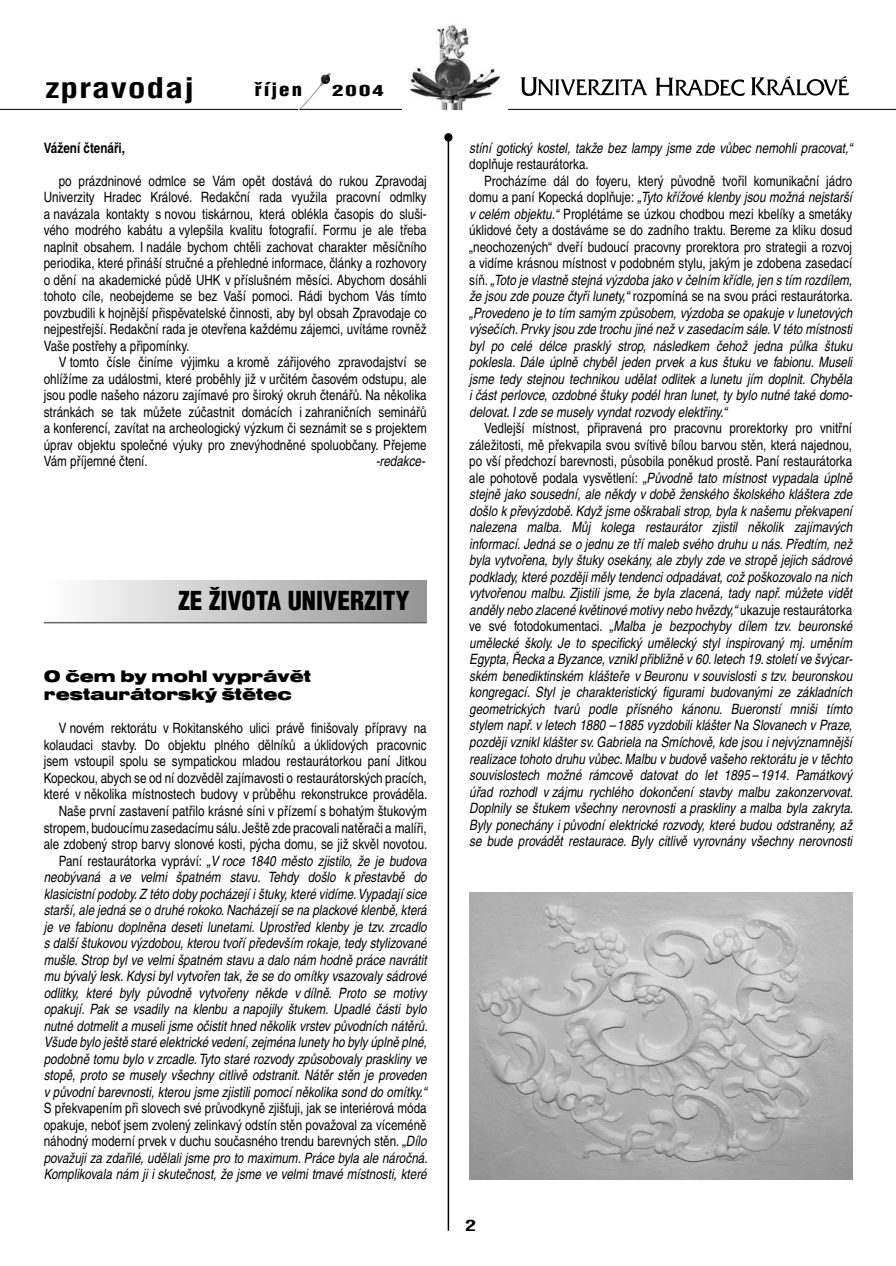
<style>
.page{position:relative;width:896px;height:1266px;background:#fff}
.page>*{position:absolute;margin:0;border:0;box-sizing:border-box;transform-origin:0 0}
.t1{font:700 condensed 27.75px "Helvetica CE";letter-spacing:.02em;color:#000;scale:1.3 1}
.t2{font:900 condensed 25.5px "Helvetica CE";color:#000}
.t3{font:900 condensed 18px "Helvetica CE";letter-spacing:.1em;color:#000;scale:1.15 1}
.t4{font:900 expanded 17.25px/18px "Nimbus Sans DCE";color:#000}
.t5{font:900 condensed 15px "Helvetica CE";color:#000;scale:1.5 1}
.t6{font:700 condensed 15px "Helvetica CE";color:#000;scale:1.5 1}
.t7{font:italic condensed 14.25px/16.5px "Helvetica CE";color:#000;text-align:right}
.t8{font:condensed 14.25px/16.5px "Helvetica CE";color:#000;text-align:justify}
.t9{font:700 condensed 14.25px "Helvetica CE";color:#000}
.s1{font-style:normal}
.s2{font-style:italic}
.s3{font-weight:900;font-size:18px;color:#fff}
</style>
<div class="page">
<hr style="left:0;top:109px;width:894px;height:1px;background:#000">
<svg style="left:520px;top:77px;width:127px;height:19px"></svg>
<svg style="left:655px;top:76px;width:194px;height:20px"></svg>
<img style="left:410px;top:25px;width:91px;height:84px">
<img style="left:297px;top:72px;width:34px;height:37px">
<hr style="left:447px;top:138px;width:2px;height:1092px;background:#000">
<div style="left:444px;top:133px;width:8px;height:8px;background:#000;border-radius:50%"></div>
<img style="left:469px;top:892px;width:383px;height:287px">
<div style="left:44px;top:580px;width:382px;height:42px;background:linear-gradient(to right,#fff,#959595)"></div>
<hr style="left:44px;top:622px;width:382px;height:1px;background:#666">
<h1 class="t1" style="left:46px;top:78px;width:116px">zpravodaj</h1>
<p class="t3" style="left:255px;top:84px;width:43px">říjen</p>
<p class="t5" style="left:332px;top:86px;width:36px">2004</p>
<p class="t9" style="left:44px;top:142px;width:83px">Vážení čtenáři,</p>
<p class="t8" style="left:44px;top:174px;width:384px;text-indent:15px">po prázdninové odmlce se Vám opět dostává do rukou Zpravodaj Univerzity Hradec Králové. Redakční rada využila pracovní odmlky a navázala kontakty s novou tiskárnou, která oblékla časopis do sluši&shy;vého modrého kabátu a vylepšila kvalitu fotografií. Formu je ale třeba naplnit obsahem. I nadále bychom chtěli zachovat charakter měsíčního periodika, které přináší stručné a přehledné informace, články a rozhovory o dění na akademické půdě UHK v příslušném měsíci. Abychom dosáhli tohoto cíle, neobejdeme se bez Vaší pomoci. Rádi bychom Vás tímto povzbudili k hojnější přispěvatelské činnosti, aby byl obsah Zpravodaje co nejpestřejší. Redakční rada je otevřena každému zájemci, uvítáme rovněž Vaše postřehy a připomínky.</p>
<p class="t8" style="left:44px;top:355px;width:384px;text-indent:15px">V tomto čísle činíme výjimku a kromě zářijového zpravodajství se ohlížíme za událostmi, které proběhly již v určitém časovém odstupu, ale jsou podle našeho názoru zajímavé pro široký okruh čtenářů. Na několika stránkách se tak můžete zúčastnit domácích i zahraničních seminářů a konferencí, zavítat na archeologický výzkum či seznámit se s projektem úprav objektu společné výuky pro znevýhodněné spoluobčany. Přejeme Vám příjemné čtení.</p>
<p class="t7" style="left:375px;top:454px;width:51px">-redakce-</p>
<h2 class="t2" style="left:178px;top:592px;width:233px">ZE ŽIVOTA UNIVERZITY</h2>
<p class="t4" style="left:44px;top:668px;width:269px">O čem by mohl vyprávět restaurátorský štětec</p>
<p class="t7" style="left:44px;top:721px;width:385px"><span class="s1">V novém rektorátu v Rokitanského ulici právě finišovaly přípravy na kolaudaci stavby. Do objektu plného dělníků a úklidových pracovnic jsem vstoupil spolu se sympatickou mladou restaurátorkou paní Jitkou Kopeckou, abych se od ní dozvěděl zajímavosti o restaurátorských pracích, které v několika místnostech budovy v průběhu rekonstrukce prováděla.<br>Naše první zastavení patřilo krásné síni v přízemí s bohatým štukovým stropem, budoucímu zasedacímu sálu. Ještě zde pracovali natěrači a malíři, ale zdobený strop barvy slonové kosti, pýcha domu, se již skvěl novotou.<br>Paní restaurátorka vypráví:</span> „V roce 1840 město zjistilo, že je budova neobývaná a ve velmi špatném stavu. Tehdy došlo k přestavbě do klasicistní podoby. Z této doby pocházejí i štuky, které vidíme. Vypadají sice starší, ale jedná se o druhé rokoko. Nacházejí se na plackové klenbě, která je ve fabionu doplněna deseti lunetami. Uprostřed klenby je tzv. zrcadlo s další štukovou výzdobou, kterou tvoří především rokaje, tedy stylizované mušle. Strop byl ve velmi špatném stavu a dalo nám hodně práce navrátit mu bývalý lesk. Kdysi byl vytvořen tak, že se do omítky vsazovaly sádrové odlitky, které byly původně vytvořeny někde v dílně. Proto se motivy opakují. Pak se vsadily na klenbu a napojily štukem. Upadlé části bylo nutné dotmelit a museli jsme očistit hned několik vrstev původních nátěrů.<br>Všude bylo ještě staré elektrické vedení, zejména lunety ho byly úplně plné, podobně tomu bylo v zrcadle. Tyto staré rozvody způsobovaly praskliny ve stopě, proto se musely všechny citlivě odstranit. Nátěr stěn je proveden v původní barevnosti, kterou jsme zjistili pomocí několika sond do omítky.“</p>
<p class="t8" style="left:44px;top:1101px;width:385px">S překvapením při slovech své průvodkyně zjišťuji, jak se interiérová móda opakuje, neboť jsem zvolený zelinkavý odstín stěn považoval za víceméně náhodný moderní prvek v duchu současného trendu barevných stěn. <span class="s2">„Dílo považuji za zdařilé, udělali jsme pro to maximum. Práce byla ale náročná.<br>Komplikovala nám ji i skutečnost, že jsme ve velmi tmavé místnosti, které</span></p>
<p class="t7" style="left:469px;top:141px;width:384px">stíní gotický kostel, takže bez lampy jsme zde vůbec nemohli pracovat,“</p>
<p class="t8" style="left:469px;top:157px;width:121px">doplňuje restaurátorka.</p>
<p class="t8" style="left:484px;top:174px;width:369px">Procházíme dál do foyeru, který původně tvořil komunikační jádro</p>
<p class="t7" style="left:469px;top:190px;width:384px"><span class="s1">domu a paní Kopecká doplňuje:</span> „Tyto křížové klenby jsou možná nejstarší</p>
<p class="t8" style="left:469px;top:207px;width:384px"><span class="s2">v celém objektu.“</span> Proplétáme se úzkou chodbou mezi kbelíky a smetáky</p>
<p class="t8" style="left:469px;top:223px;width:384px">úklidové čety a dostáváme se do zadního traktu. Bereme za kliku dosud</p>
<p class="t8" style="left:469px;top:240px;width:384px">„neochozených“ dveří budoucí pracovny prorektora pro strategii a rozvoj</p>
<p class="t8" style="left:469px;top:256px;width:384px">a vidíme krásnou místnost v podobném stylu, jakým je zdobena zasedací</p>
<p class="t7" style="left:469px;top:273px;width:384px"><span class="s1">síň.</span> „Toto je vlastně stejná výzdoba jako v čelním křídle, jen s tím rozdílem,</p>
<p class="t8" style="left:469px;top:289px;width:385px"><span class="s2">že jsou zde pouze čtyři lunety,“</span> rozpomíná se na svou práci restaurátorka.</p>
<p class="t7" style="left:469px;top:306px;width:384px">„Provedeno je to tím samým způsobem, výzdoba se opakuje v lunetových</p>
<p class="t7" style="left:469px;top:322px;width:384px">výsečích. Prvky jsou zde trochu jiné než v zasedacím sále. V této místnosti</p>
<p class="t7" style="left:469px;top:339px;width:384px">byl po celé délce prasklý strop, následkem čehož jedna půlka štuku</p>
<p class="t7" style="left:469px;top:355px;width:384px">poklesla. Dále úplně chyběl jeden prvek a kus štuku ve fabionu. Museli</p>
<p class="t7" style="left:469px;top:372px;width:384px">jsme tedy stejnou technikou udělat odlitek a lunetu jím doplnit. Chyběla</p>
<p class="t7" style="left:469px;top:388px;width:385px">i část perlovce, ozdobné štuky podél hran lunet, ty bylo nutné také domo-</p>
<p class="t7" style="left:469px;top:405px;width:259px">delovat. I zde se musely vyndat rozvody elektřiny.“</p>
<p class="t7" style="left:469px;top:421px;width:385px;text-align:justify;text-indent:15px"><span class="s1">Vedlejší místnost, připravená pro pracovnu prorektorky pro vnitřní záležitosti, mě překvapila svou svítivě bílou barvou stěn, která najednou, po vší předchozí barevnosti, působila poněkud prostě. Paní restaurátorka ale pohotově podala vysvětlení:</span> „Původně tato místnost vypadala úplně stejně jako sousední, ale někdy v době ženského školského kláštera zde došlo k převýzdobě. Když jsme oškrabali strop, byla k našemu překvapení nalezena malba. Můj kolega restaurátor zjistil několik zajímavých informací. Jedná se o jednu ze tří maleb svého druhu u nás. Předtím, než byla vytvořena, byly štuky osekány, ale zbyly zde ve stropě jejich sádrové podklady, které později měly tendenci odpadávat, což poškozovalo na nich vytvořenou malbu. Zjistili jsme, že byla zlacená, tady např. můžete vidět anděly nebo zlacené květinové motivy nebo hvězdy,“ <span class="s1">ukazuje restaurátorka ve své fotodokumentaci.</span> „Malba je bezpochyby dílem tzv. beuronské umělecké školy. Je to specifický umělecký styl inspirovaný mj. uměním Egypta, Řecka a Byzance, vznikl přibližně v 60. letech 19. století ve švýcar&shy;ském benediktinském klášteře v Beuronu v souvislosti s tzv. beuronskou kongregací. Styl je charakteristický figurami budovanými ze základních geometrických tvarů podle přísného kánonu. Bueronstí mniši tímto stylem např. v letech 1880 – 1885 vyzdobili klášter Na Slovanech v Praze, později vznikl klášter sv. Gabriela na Smíchově, kde jsou i nejvýznamnější realizace tohoto druhu vůbec. Malbu v budově vašeho rektorátu je v těchto souvislostech možné rámcově datovat do let 1895 – 1914. Památkový úřad rozhodl v zájmu rychlého dokončení stavby malbu zakonzervovat.<br>Doplnily se štukem všechny nerovnosti a praskliny a malba byla zakryta.<br>Byly ponechány i původní elektrické rozvody, které budou odstraněny, až se bude provádět restaurace. Byly citlivě vyrovnány všechny nerovnosti</p>
<p class="t6" style="left:465px;top:1219px;width:20px">2<span class="s3">2</span></p>
</div>
